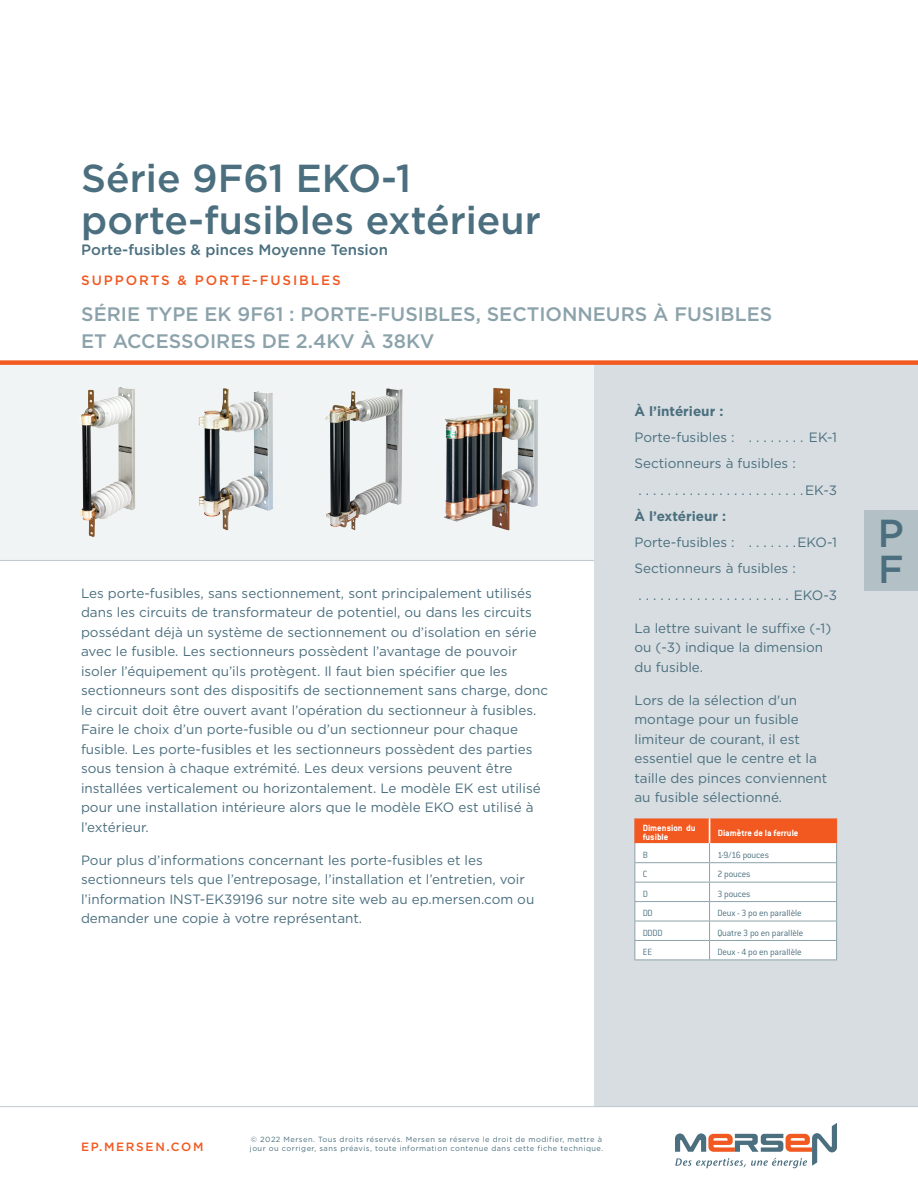
<style>
.page{position:relative;width:918px;height:1188px;background:#fff}
.page>*{position:absolute;margin:0;border:0;box-sizing:border-box;transform-origin:0 0}
.NEW_Product_MSL_Page{font:500 39px/36px "Gotham";color:#4b6f7f}
.NEW_Product_type{font:500 19.5px/27px "Gotham";color:#8ba2aa}
.NEW_Product_MSL_Desc{font:500 15px "Gotham";color:#4b6f7f}
.NEW_Text{font:13.5px/19.5px "Gotham";color:#4b6f7f}
.NEW_Text-2{font:700 13.5px "Gotham";color:#4b6f7f}
.NEW_Product_group{font:500 13.5px "Gotham";letter-spacing:.14em;color:#f15921}
.t1{font:500 12px "Gotham";letter-spacing:.14em;color:#f15921}
.NEW_Table_text{font:300 9.9px "Conduit ITC Std";letter-spacing:-.015em;color:#4b6f7f}
.NEW_Table_header{font:700 9.9px/9px "Conduit ITC Std";color:#fff}
.t2{font:7.5px/9px "Gotham";letter-spacing:.06em;color:#4b6f7f}
</style>
<div class="page">
<svg style="left:675px;top:1123px;width:162px;height:45px"></svg>
<div style="left:0;top:365px;width:594px;height:195px;background:#f1f4f5"></div>
<div style="left:594px;top:365px;width:324px;height:742px;background:#d7dde0"></div>
<div style="left:0;top:360px;width:918px;height:5px;background:#f15921"></div>
<hr style="left:0;top:1106px;width:918px;height:1px;background:#c0cace">
<hr style="left:0;top:560px;width:594px;height:1px;background:#c0cace">
<div style="left:864px;top:510px;width:54px;height:81px;background:#b3c0c6"></div>
<svg style="left:634px;top:818px;width:203px;height:142px;background:#f5dcd3"></svg>
<hr style="left:634px;top:960px;width:76px;height:1px;background:#8ba2aa">
<hr style="left:710px;top:960px;width:127px;height:1px;background:#8ba2aa">
<img style="left:79px;top:387px;width:56px;height:150px">
<img style="left:198px;top:388px;width:75px;height:143px">
<img style="left:325px;top:388px;width:78px;height:142px">
<img style="left:444px;top:388px;width:94px;height:143px">
<p class="NEW_Product_MSL_Page" style="left:81px;top:157px;width:461px;line-height:42px">Série 9F61 EKO-1 porte-fusibles extérieur</p>
<p class="NEW_Product_MSL_Desc" style="left:81px;top:240px;width:308px">Porte-fusibles &amp; pinces Moyenne Tension</p>
<p class="NEW_Product_group" style="left:81px;top:272px;width:261px">SUPPORTS &amp; PORTE-FUSIBLES</p>
<p class="NEW_Product_type" style="left:81px;top:300px;width:693px">SÉRIE TYPE EK 9F61 : PORTE-FUSIBLES, SECTIONNEURS À FUSIBLES<br>ET ACCESSOIRES DE 2.4KV À 38KV</p>
<p class="NEW_Text" style="left:81px;top:583px;width:469px">Les porte-fusibles, sans sectionnement, sont principalement utilisés dans les circuits de transformateur de potentiel, ou dans les circuits possédant déjà un système de sectionnement ou d’isolation en série avec le fusible. Les sectionneurs possèdent l’avantage de pouvoir isoler l’équipement qu’ils protègent. Il faut bien spécifier que les sectionneurs sont des dispositifs de sectionnement sans charge, donc le circuit doit être ouvert avant l’opération du sectionneur à fusibles.<br>Faire le choix d’un porte-fusible ou d’un sectionneur pour chaque fusible. Les porte-fusibles et les sectionneurs possèdent des parties sous tension à chaque extrémité. Les deux versions peuvent être installées verticalement ou horizontalement. Le modèle EK est utilisé pour une installation intérieure alors que le modèle EKO est utilisé à l’extérieur.</p>
<p class="NEW_Text" style="left:81px;top:850px;width:455px">Pour plus d’informations concernant les porte-fusibles et les sectionneurs tels que l’entreposage, l’installation et l’entretien, voir l’information INST-EK39196 sur notre site web au ep.mersen.com ou demander une copie à votre représentant.</p>
<p class="NEW_Text-2" style="left:634px;top:402px;width:90px">À l’intérieur :</p>
<p class="NEW_Text" style="left:634px;top:427px;width:113px">Porte-fusibles : .........</p>
<p class="NEW_Text" style="left:809px;top:427px;width:30px">EK-1</p>
<p class="NEW_Text" style="left:634px;top:453px;width:163px">Sectionneurs à fusibles :</p>
<p class="NEW_Text" style="left:639px;top:480px;width:200px">. . . . . . . . . . . . . . . . . . . . . . .EK-3</p>
<p class="NEW_Text-2" style="left:634px;top:507px;width:93px">À l’extérieur :</p>
<p class="NEW_Text" style="left:634px;top:532px;width:113px">Porte-fusibles : .......</p>
<p class="NEW_Text" style="left:797px;top:532px;width:41px">EKO-1</p>
<p class="NEW_Text" style="left:634px;top:558px;width:163px">Sectionneurs à fusibles :</p>
<p class="NEW_Text" style="left:639px;top:585px;width:200px">. . . . . . . . . . . . . . . . . . . . . EKO-3</p>
<p class="NEW_Text" style="left:634px;top:618px;width:198px">La lettre suivant le suffixe (-1) ou (-3) indique la dimension du fusible.</p>
<p class="NEW_Text" style="left:634px;top:690px;width:194px">Lors de la sélection d'un montage pour un fusible limiteur de courant, il est essentiel que le centre et la taille des pinces conviennent au fusible sélectionné.</p>
<p class="NEW_Table_header" style="left:643px;top:823px;width:55px">Dimension du fusible</p>
<p class="NEW_Table_header" style="left:718px;top:828px;width:82px">Diamètre de la ferrule</p>
<p class="NEW_Table_text" style="left:643px;top:848px;width:7px">B</p>
<p class="NEW_Table_text" style="left:717px;top:848px;width:53px">1-9/16 pouces</p>
<p class="NEW_Table_text" style="left:643px;top:868px;width:6px">C</p>
<p class="NEW_Table_text" style="left:717px;top:868px;width:35px">2 pouces</p>
<p class="NEW_Table_text" style="left:643px;top:888px;width:7px">D</p>
<p class="NEW_Table_text" style="left:717px;top:888px;width:35px">3 pouces</p>
<p class="NEW_Table_text" style="left:643px;top:907px;width:12px">DD</p>
<p class="NEW_Table_text" style="left:717px;top:907px;width:86px">Deux - 3 po en parallèle</p>
<p class="NEW_Table_text" style="left:643px;top:926px;width:22px">DDDD</p>
<p class="NEW_Table_text" style="left:717px;top:926px;width:88px">Quatre 3 po en parallèle</p>
<p class="NEW_Table_text" style="left:643px;top:946px;width:11px">EE</p>
<p class="NEW_Table_text" style="left:717px;top:946px;width:86px">Deux - 4 po en parallèle</p>
<h1 class="NEW_Product_MSL_Page" style="left:878px;top:515px;width:28px">P<br>F</h1>
<p class="t1" style="left:81px;top:1139px;width:124px">EP.MERSEN.COM</p>
<p class="t2" style="left:250px;top:1135px;width:355px">© 2022 Mersen. Tous droits réservés. Mersen se réserve le droit de modifier, mettre à jour ou corriger, sans préavis, toute information contenue dans cette fiche technique.</p>
</div>
